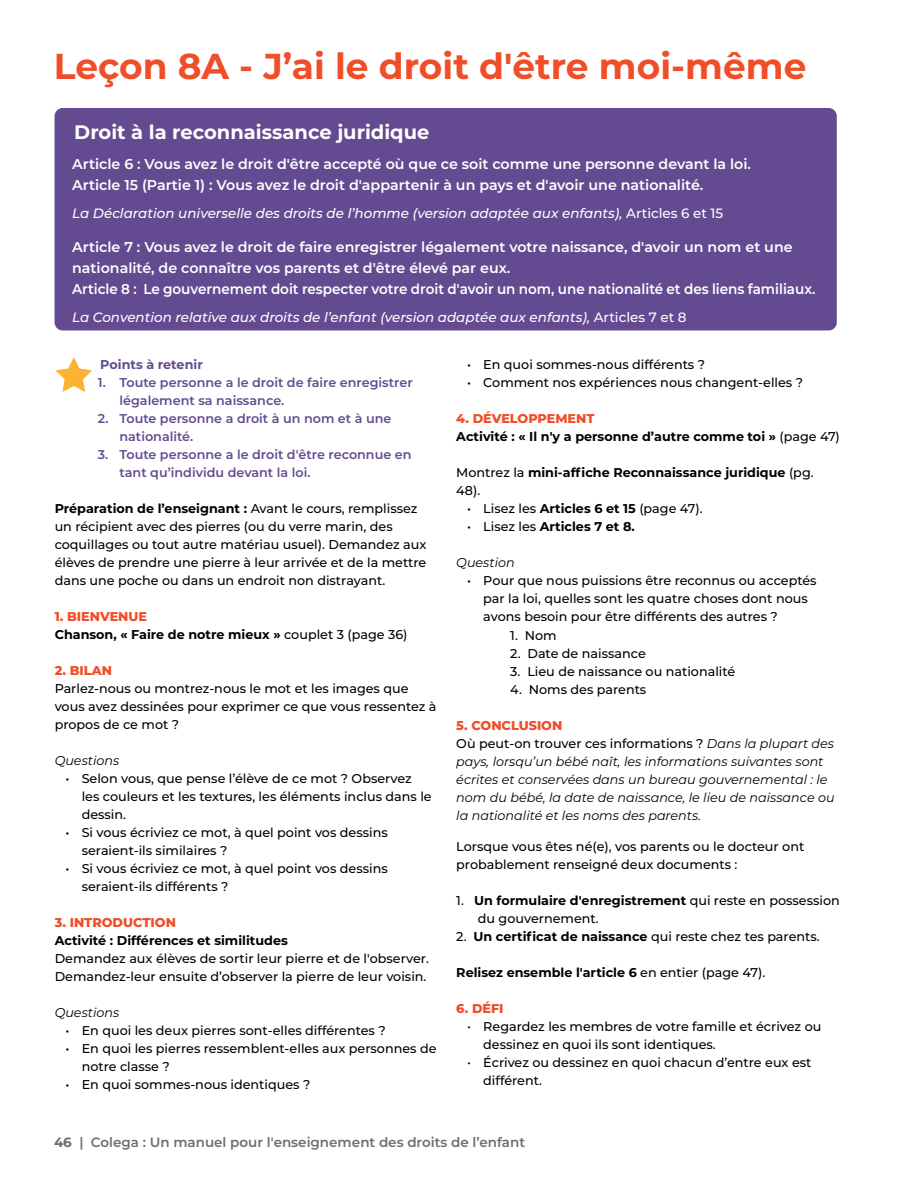
<style>
.page{position:relative;width:918px;height:1188px;background:#fff}
.page>*{position:absolute;margin:0;border:0;box-sizing:border-box;transform-origin:0 0}
.t1{font:700 36px "Montserrat";color:#f04e28}
.t2{font:700 19.5px "Montserrat";color:#fff}
.t3{font:600 14.25px/21px "Montserrat";color:#fff}
.t4{font:italic 500 13.5px "Montserrat";color:#fff}
.t5{font:600 13.5px "Montserrat";color:#6d6e71}
.t6{font:500 12.75px/18px "Montserrat";color:#000}
.t7{font:700 12.75px/18px "Montserrat";color:#000}
.t8{font:italic 12.75px/18px "Montserrat";color:#000}
.t9{font:600 12.75px/18px "Montserrat";color:#644b91}
.t10{font:800 12.75px "Montserrat";color:#f04e28}
.t11{font:700 12.75px "Montserrat";color:#644b91}
.s1{font-style:normal}
.s2{font-weight:700}
.s3{font-weight:800;color:#f04e28}
.s4{font-weight:500}
.s5{font-weight:800;font-style:normal;color:#f04e28}
.s6{font-weight:500;font-style:normal}
.s7{font-weight:400;font-size:13.5px}
</style>
<div class="page">
<div style="left:55px;top:108px;width:782px;height:222px;background:#644b91;border-radius:8px"></div>
<svg style="left:55px;top:357px;width:37px;height:35px"></svg>
<h1 class="t1" style="left:54px;top:41px;width:754px">Leçon 8A - J’ai le droit d'être moi-même</h1>
<h2 class="t2" style="left:74px;top:118px;width:357px">Droit à la reconnaissance juridique</h2>
<p class="t3" style="left:72px;top:153px;width:680px">Article 6 : Vous avez le droit d'être accepté où que ce soit comme une personne devant la loi.<br>Article 15 (Partie 1) : Vous avez le droit d'appartenir à un pays et d'avoir une nationalité.</p>
<p class="t4" style="left:72px;top:203px;width:653px">La Déclaration universelle des droits de l’homme (version adaptée aux enfants), <span class="s1">Articles 6 et 15</span></p>
<p class="t3" style="left:72px;top:236px;width:745px">Article 7 : Vous avez le droit de faire enregistrer légalement votre naissance, d'avoir un nom et une nationalité, de connaître vos parents et d'être élevé par eux.<br>Article 8 : Le gouvernement doit respecter votre droit d'avoir un nom, une nationalité et des liens familiaux.</p>
<p class="t4" style="left:72px;top:308px;width:616px">La Convention relative aux droits de l’enfant (version adaptée aux enfants), <span class="s1">Articles 7 et 8</span></p>
<p class="t11" style="left:100px;top:356px;width:104px">Points à retenir</p>
<p class="t9" style="left:119px;top:373px;width:295px;text-indent:-22px">1. Toute personne a le droit de faire enregistrer légalement sa naissance.</p>
<p class="t9" style="left:119px;top:409px;width:274px;text-indent:-22px">2. Toute personne a droit à un nom et à une nationalité.</p>
<p class="t9" style="left:119px;top:445px;width:294px;text-indent:-22px">3. Toute personne a le droit d'être reconnue en tant qu’individu devant la loi.</p>
<p class="t6" style="left:55px;top:499px;width:373px"><span class="s2">Préparation de l’enseignant :</span> Avant le cours, remplissez un récipient avec des pierres (ou du verre marin, des coquillages ou tout autre matériau usuel). Demandez aux élèves de prendre une pierre à leur arrivée et de la mettre dans une poche ou dans un endroit non distrayant.</p>
<p class="t7" style="left:55px;top:607px;width:354px"><span class="s3">1. BIENVENUE<br></span>Chanson, « Faire de notre mieux » <span class="s4">couplet 3 (page 36)</span></p>
<p class="t10" style="left:55px;top:662px;width:59px">2. BILAN</p>
<p class="t6" style="left:55px;top:679px;width:383px">Parlez-nous ou montrez-nous le mot et les images que vous avez dessinées pour exprimer ce que vous ressentez à propos de ce mot ?</p>
<p class="t8" style="left:55px;top:751px;width:66px">Questions</p>
<p class="t6" style="left:82px;top:769px;width:352px;text-indent:-16px">• Selon vous, que pense l’élève de ce mot ? Observez les couleurs et les textures, les éléments inclus dans le dessin.</p>
<p class="t6" style="left:82px;top:823px;width:308px;text-indent:-16px">• Si vous écriviez ce mot, à quel point vos dessins seraient-ils similaires ?</p>
<p class="t6" style="left:82px;top:859px;width:308px;text-indent:-16px">• Si vous écriviez ce mot, à quel point vos dessins seraient-ils différents ?</p>
<p class="t10" style="left:55px;top:914px;width:123px">3. INTRODUCTION</p>
<p class="t7" style="left:55px;top:931px;width:235px">Activité : Différences et similitudes</p>
<p class="t6" style="left:55px;top:949px;width:376px">Demandez aux élèves de sortir leur pierre et de l'observer.<br>Demandez-leur ensuite d’observer la pierre de leur voisin.</p>
<p class="t8" style="left:55px;top:1003px;width:66px">Questions</p>
<p class="t6" style="left:65px;top:1021px;width:322px">• En quoi les deux pierres sont-elles différentes ?</p>
<p class="t6" style="left:82px;top:1039px;width:356px;text-indent:-16px">• En quoi les pierres ressemblent-elles aux personnes de notre classe ?</p>
<p class="t6" style="left:65px;top:1075px;width:246px">• En quoi sommes-nous identiques ?</p>
<p class="t6" style="left:467px;top:355px;width:240px">• En quoi sommes-nous différents ?</p>
<p class="t6" style="left:467px;top:373px;width:337px">• Comment nos expériences nous changent-elles ?</p>
<p class="t7" style="left:456px;top:409px;width:385px"><span class="s3">4. DÉVELOPPEMENT<br></span>Activité : « Il n'y a personne d’autre comme toi » <span class="s4">(page 47)</span></p>
<p class="t7" style="left:456px;top:463px;width:359px"><span class="s4">Montrez la</span> mini-affiche Reconnaissance juridique <span class="s4">(pg.<br>48).</span></p>
<p class="t6" style="left:467px;top:499px;width:237px">• Lisez les <span class="s2">Articles 6 et 15</span> (page 47).</p>
<p class="t7" style="left:467px;top:517px;width:169px"><span class="s4">• Lisez les</span> Articles 7 et 8.</p>
<p class="t8" style="left:456px;top:554px;width:60px">Question</p>
<p class="t6" style="left:483px;top:571px;width:335px;text-indent:-16px">• Pour que nous puissions être reconnus ou acceptés par la loi, quelles sont les quatre choses dont nous avons besoin pour être différents des autres ?</p>
<p class="t6" style="left:510px;top:625px;width:48px">1. Nom</p>
<p class="t6" style="left:510px;top:643px;width:137px">2. Date de naissance</p>
<p class="t6" style="left:510px;top:661px;width:227px">3. Lieu de naissance ou nationalité</p>
<p class="t6" style="left:510px;top:679px;width:138px">4. Noms des parents</p>
<p class="t8" style="left:456px;top:716px;width:380px"><span class="s5">5. CONCLUSION<br></span><span class="s6">Où peut-on trouver ces informations ?</span> Dans la plupart des pays, lorsqu’un bébé naît, les informations suivantes sont écrites et conservées dans un bureau gouvernemental : le nom du bébé, la date de naissance, le lieu de naissance ou la nationalité et les noms des parents.</p>
<p class="t6" style="left:456px;top:837px;width:349px">Lorsque vous êtes né(e), vos parents ou le docteur ont probablement renseigné deux documents :</p>
<p class="t6" style="left:478px;top:891px;width:363px;text-indent:-22px">1. <span class="s2">Un formulaire d'enregistrement</span> qui reste en possession du gouvernement.</p>
<p class="t6" style="left:456px;top:927px;width:365px">2. <span class="s2">Un certificat de naissance</span> qui reste chez tes parents.</p>
<p class="t7" style="left:456px;top:963px;width:311px">Relisez ensemble l'article 6 <span class="s4">en entier (page 47).</span></p>
<p class="t10" style="left:456px;top:999px;width:49px">6. DÉFI</p>
<p class="t6" style="left:483px;top:1017px;width:340px;text-indent:-16px"><span class="s7">•</span> Regardez les membres de votre famille et écrivez ou dessinez en quoi ils sont identiques.</p>
<p class="t6" style="left:483px;top:1053px;width:330px;text-indent:-16px"><span class="s7">•</span> Écrivez ou dessinez en quoi chacun d’entre eux est différent.</p>
<p class="t5" style="left:54px;top:1133px;width:473px"><span class="s2">46</span> | Colega : Un manuel pour l'enseignement des droits de l’enfant</p>
</div>
